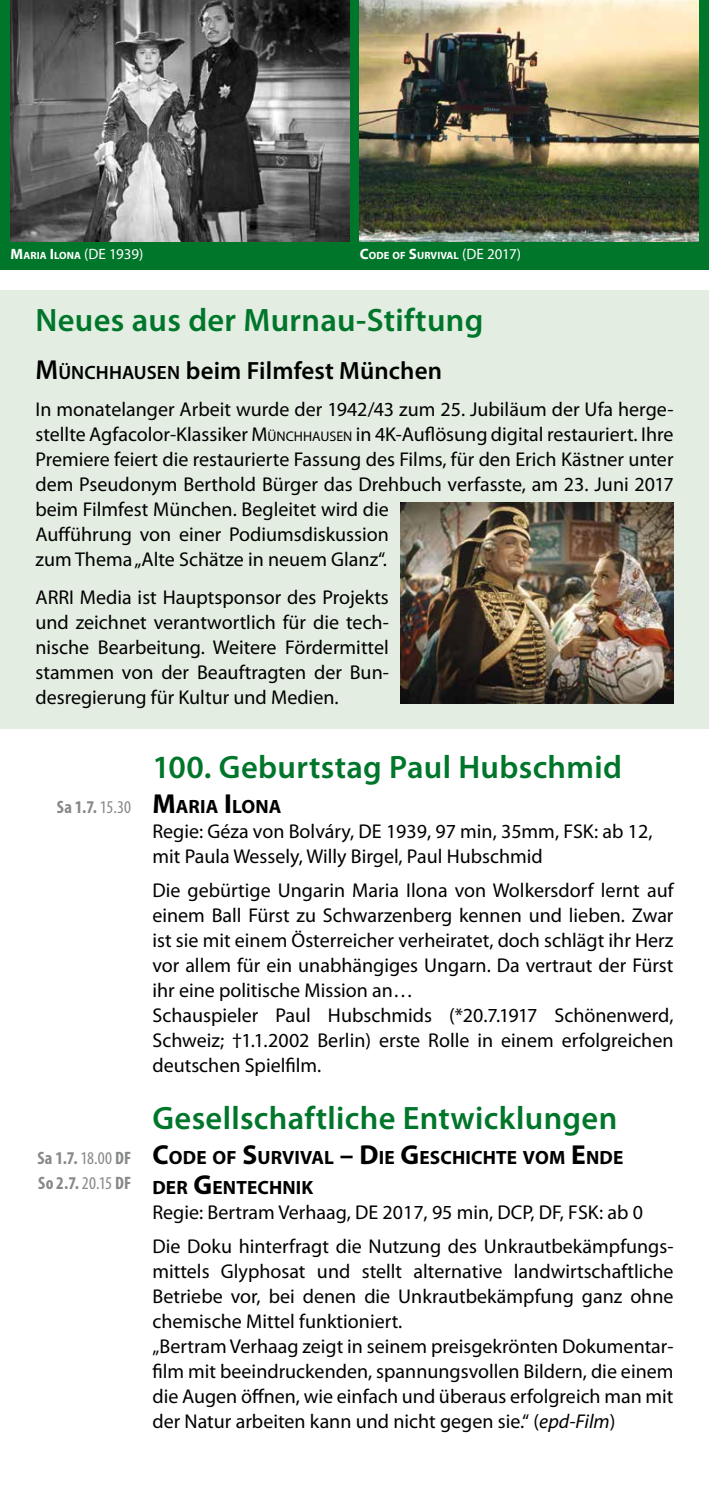
<style>
.page{position:relative;width:709px;height:1489px;background:#fff}
.page>*{position:absolute;margin:0;border:0;box-sizing:border-box;transform-origin:0 0}
.t1{font:600 32.5px "Myriad Pro";letter-spacing:.01em;color:#00762b}
.t2{font:600 25px "Myriad Pro";letter-spacing:.005em;color:#000}
.t3{font:20px/25px "Myriad Pro";color:#000}
.t4{font:700 19.25px/30px "Myriad Pro";letter-spacing:.005em;color:#000}
.t5{font:700 condensed 18px/25px "Myriad Pro";letter-spacing:.02em;color:#87888a}
.t6{font:700 10.5px "Myriad Pro";letter-spacing:.005em;color:#fff}
.s1{font-size:15px}
.s2{font-weight:400;font-size:15px}
.s3{font-size:27.5px}
.s4{font-size:19.25px}
.s5{font-style:inherit}
.s6{font-size:14px}
.s7{font-weight:400}
.s8{font-style:italic}
</style>
<div class="page">
<div style="left:0;top:290px;width:709px;height:439px;background:#e3ede2"></div>
<div style="left:0;top:0;width:709px;height:269px;background:#00762b"></div>
<img style="left:11px;top:0;width:338px;height:241px">
<img style="left:360px;top:0;width:338px;height:241px">
<img style="left:401px;top:502px;width:272px;height:201px">
<p class="t6" style="left:11px;top:249px;width:134px"><span class="s1">M</span>ARIA <span class="s1">I</span> LONA <span class="s2">(DE 1939)</span></p>
<p class="t6" style="left:360px;top:249px;width:163px"><span class="s1">C</span>ODE OF <span class="s1">S</span>URVIVAL <span class="s2">(DE 2017)</span></p>
<h1 class="t1" style="left:35px;top:299px;width:449px">Neues aus der Murnau-Stiftung</h1>
<p class="t2" style="left:35px;top:354px;width:408px"><span class="s3">M</span><span class="s4">ÜNCHHAUSEN</span> beim Filmfest München</p>
<p class="t3" style="left:35px;top:396px;width:639px">In monatelanger Arbeit wurde der 1942/43 zum 25. Jubiläum der Ufa herge&shy;stellte Agfacolor-Klassiker <span class="s5">M</span><span class="s6">ÜNCHHAUSEN</span> in 4K-Auflösung digital restauriert. Ihre Premiere feiert die restaurierte Fassung des Films, für den Erich Kästner unter dem Pseudonym Berthold Bürger das Drehbuch verfasste, am 23. Juni 2017 beim Filmfest München. Begleitet wird die<br>Aufführung von einer Podiumsdiskussion<br>zum Thema „Alte Schätze in neuem Glanz“.</p>
<p class="t3" style="left:35px;top:584px;width:355px;text-align:justify">ARRI Media ist Hauptsponsor des Projekts und zeichnet verantwortlich für die tech&shy;nische Bearbeitung. Weitere Fördermittel stammen von der Beauftragten der Bun&shy;desregierung für Kultur und Medien.</p>
<p class="t5" style="left:57px;top:794px;width:76px">Sa 1.7. <span class="s7">15.30</span></p>
<p class="t5" style="left:37px;top:1145px;width:95px">Sa 1.7. <span class="s7">18.00</span> DF<br>So 2.7. <span class="s7">20.15</span> DF</p>
<h1 class="t1" style="left:152px;top:746px;width:471px">100. Geburtstag Paul Hubschmid</h1>
<p class="t4" style="left:152px;top:791px;width:131px"><span class="s3">M</span>ARIA <span class="s3">I</span> LONA</p>
<p class="t3" style="left:152px;top:818px;width:501px">Regie: Géza von Bolváry, DE 1939, 97 min, 35mm, FSK: ab 12, mit Paula Wessely, Willy Birgel, Paul Hubschmid</p>
<p class="t3" style="left:152px;top:877px;width:522px">Die gebürtige Ungarin Maria Ilona von Wolkersdorf lernt auf einem Ball Fürst zu Schwarzenberg kennen und lieben. Zwar ist sie mit einem Österreicher verheiratet, doch schlägt ihr Herz vor allem für ein unabhängiges Ungarn. Da vertraut der Fürst ihr eine politische Mission an…<br>Schauspieler Paul Hubschmids (*20.7.1917 Schönenwerd, Schweiz; †1.1.2002 Berlin) erste Rolle in einem erfolgreichen deutschen Spielfilm.</p>
<h1 class="t1" style="left:152px;top:1097px;width:466px">Gesellschaftliche Entwicklungen</h1>
<p class="t4" style="left:152px;top:1142px;width:472px"><span class="s3">C</span>ODE OF <span class="s3">S</span>URVIVAL <span class="s3">– D</span>IE <span class="s3">G</span>ESCHICHTE VOM <span class="s3">E</span>NDE<br>DER <span class="s3">G</span>ENTECHNIK</p>
<p class="t3" style="left:152px;top:1195px;width:522px;line-height:34px">Regie: Bertram Verhaag, DE 2017, 95 min, DCP, DF, FSK: ab 0<br>Die Doku hinterfragt die Nutzung des Unkrautbekämpfungs-</p>
<p class="t3" style="left:152px;top:1258px;width:522px">mittels Glyphosat und stellt alternative landwirtschaftliche Betriebe vor, bei denen die Unkrautbekämpfung ganz ohne chemische Mittel funktioniert.<br>„Bertram Verhaag zeigt in seinem preisgekrönten Dokumentar&shy;film mit beeindruckenden, spannungsvollen Bildern, die einem die Augen öffnen, wie einfach und überaus erfolgreich man mit der Natur arbeiten kann und nicht gegen sie.“ (<span class="s8">epd-Film</span>)</p>
</div>
